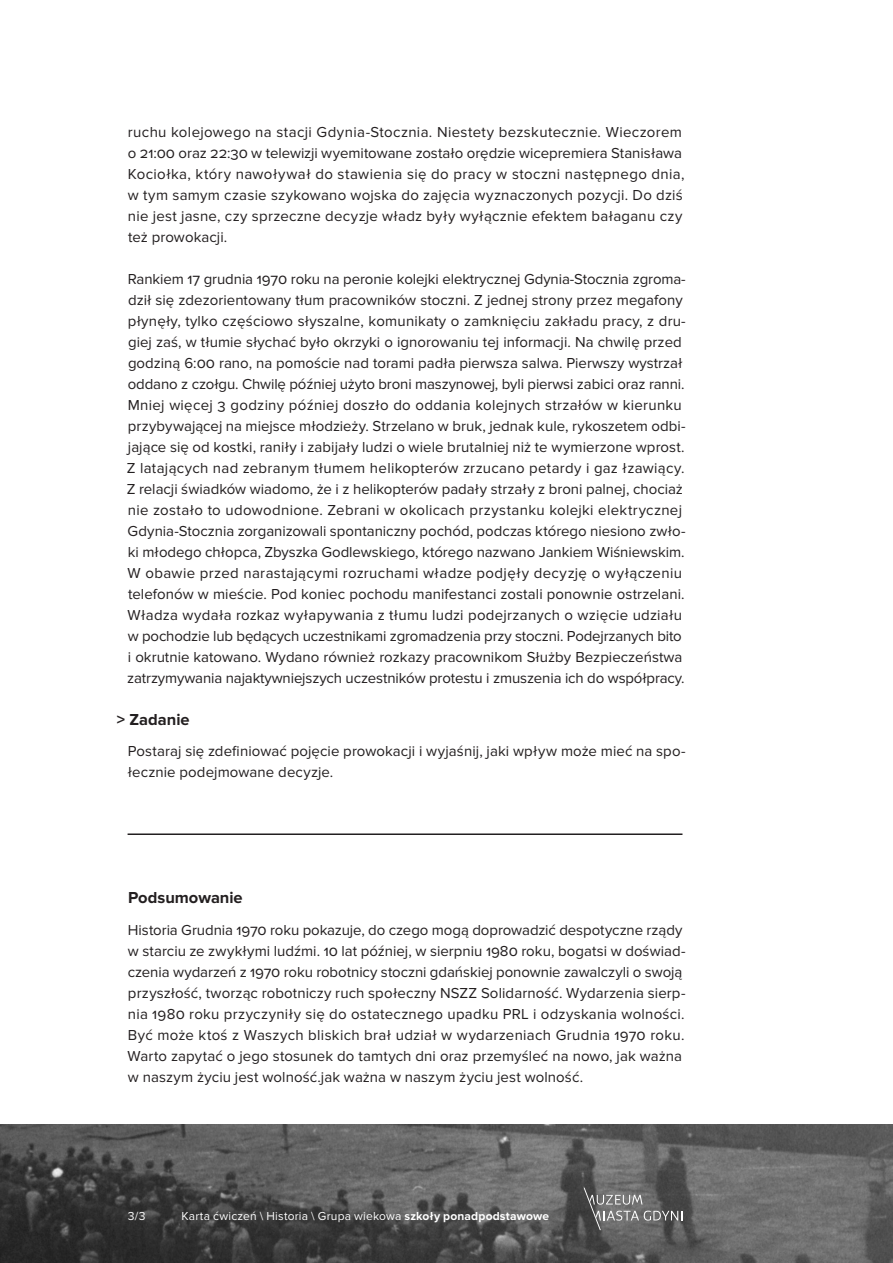
<style>
.page{position:relative;width:893px;height:1263px;background:#fff}
.page>*{position:absolute;margin:0;border:0;box-sizing:border-box;transform-origin:0 0}
.t1{font:700 16.5px "Proxima Nova";color:#231f20}
.Styl_akapitowy_5{font:15px/21px "Proxima Nova";letter-spacing:.005em;color:#231f20}
.t2{font:12px "Proxima Nova";letter-spacing:.015em;color:#fff}
.s1{font-weight:700}
</style>
<div class="page">
<img style="left:0;top:1125px;width:893px;height:138px">
<svg style="left:583px;top:1187px;width:99px;height:43px;background:#6e6e6e"></svg>
<hr style="left:128px;top:833px;width:554px;height:2px;background:#231f20">
<p class="Styl_akapitowy_5" style="left:128px;top:121px;width:558px">ruchu kolejowego na stacji Gdynia-Stocznia. Niestety bezskutecznie. Wieczorem o 21:00 oraz 22:30 w telewizji wyemitowane zostało orędzie wicepremiera Stanisława Kociołka, który nawoływał do stawienia się do pracy w stoczni następnego dnia, w tym samym czasie szykowano wojska do zajęcia wyznaczonych pozycji. Do dziś nie jest jasne, czy sprzeczne decyzje władz były wyłącznie efektem bałaganu czy też prowokacji.</p>
<p class="Styl_akapitowy_5" style="left:127px;top:268px;width:560px">Rankiem 17 grudnia 1970 roku na peronie kolejki elektrycznej Gdynia-Stocznia zgroma&shy;dził się zdezorientowany tłum pracowników stoczni. Z jednej strony przez megafony płynęły, tylko częściowo słyszalne, komunikaty o zamknięciu zakładu pracy, z dru&shy;giej zaś, w tłumie słychać było okrzyki o ignorowaniu tej informacji. Na chwilę przed godziną 6:00 rano, na pomoście nad torami padła pierwsza salwa. Pierwszy wystrzał oddano z czołgu. Chwilę później użyto broni maszynowej, byli pierwsi zabici oraz ranni.<br>Mniej więcej 3 godziny później doszło do oddania kolejnych strzałów w kierunku przybywającej na miejsce młodzieży. Strzelano w bruk, jednak kule, rykoszetem odbi&shy;jające się od kostki, raniły i zabijały ludzi o wiele brutalniej niż te wymierzone wprost.<br>Z latających nad zebranym tłumem helikopterów zrzucano petardy i gaz łzawiący.<br>Z relacji świadków wiadomo, że i z helikopterów padały strzały z broni palnej, chociaż nie zostało to udowodnione. Zebrani w okolicach przystanku kolejki elektrycznej Gdynia-Stocznia zorganizowali spontaniczny pochód, podczas którego niesiono zwło&shy;ki młodego chłopca, Zbyszka Godlewskiego, którego nazwano Jankiem Wiśniewskim.<br>W obawie przed narastającymi rozruchami władze podjęły decyzję o wyłączeniu telefonów w mieście. Pod koniec pochodu manifestanci zostali ponownie ostrzelani.<br>Władza wydała rozkaz wyłapywania z tłumu ludzi podejrzanych o wzięcie udziału w pochodzie lub będących uczestnikami zgromadzenia przy stoczni. Podejrzanych bito i okrutnie katowano. Wydano również rozkazy pracownikom Służby Bezpieczeństwa zatrzymywania najaktywniejszych uczestników protestu i zmuszenia ich do współpracy.</p>
<p class="t1" style="left:117px;top:710px;width:74px">&gt; Zadanie</p>
<p class="Styl_akapitowy_5" style="left:128px;top:741px;width:559px">Postaraj się zdefiniować pojęcie prowokacji i wyjaśnij, jaki wpływ może mieć na spo&shy;łecznie podejmowane decyzje.</p>
<p class="t1" style="left:128px;top:888px;width:116px">Podsumowanie</p>
<p class="Styl_akapitowy_5" style="left:128px;top:919px;width:559px">Historia Grudnia 1970 roku pokazuje, do czego mogą doprowadzić despotyczne rządy w starciu ze zwykłymi ludźmi. 10 lat później, w sierpniu 1980 roku, bogatsi w doświad&shy;czenia wydarzeń z 1970 roku robotnicy stoczni gdańskiej ponownie zawalczyli o swoją przyszłość, tworząc robotniczy ruch społeczny NSZZ Solidarność. Wydarzenia sierp&shy;nia 1980 roku przyczyniły się do ostatecznego upadku PRL i odzyskania wolności.<br>Być może ktoś z Waszych bliskich brał udział w wydarzeniach Grudnia 1970 roku.<br>Warto zapytać o jego stosunek do tamtych dni oraz przemyśleć na nowo, jak ważna w naszym życiu jest wolność.jak ważna w naszym życiu jest wolność.</p>
<p class="t2" style="left:128px;top:1209px;width:20px">3/3</p>
<p class="t2" style="left:182px;top:1209px;width:369px">Karta ćwiczeń \ Historia \ Grupa wiekowa <span class="s1">szkoły ponadpodstawowe</span></p>
</div>
